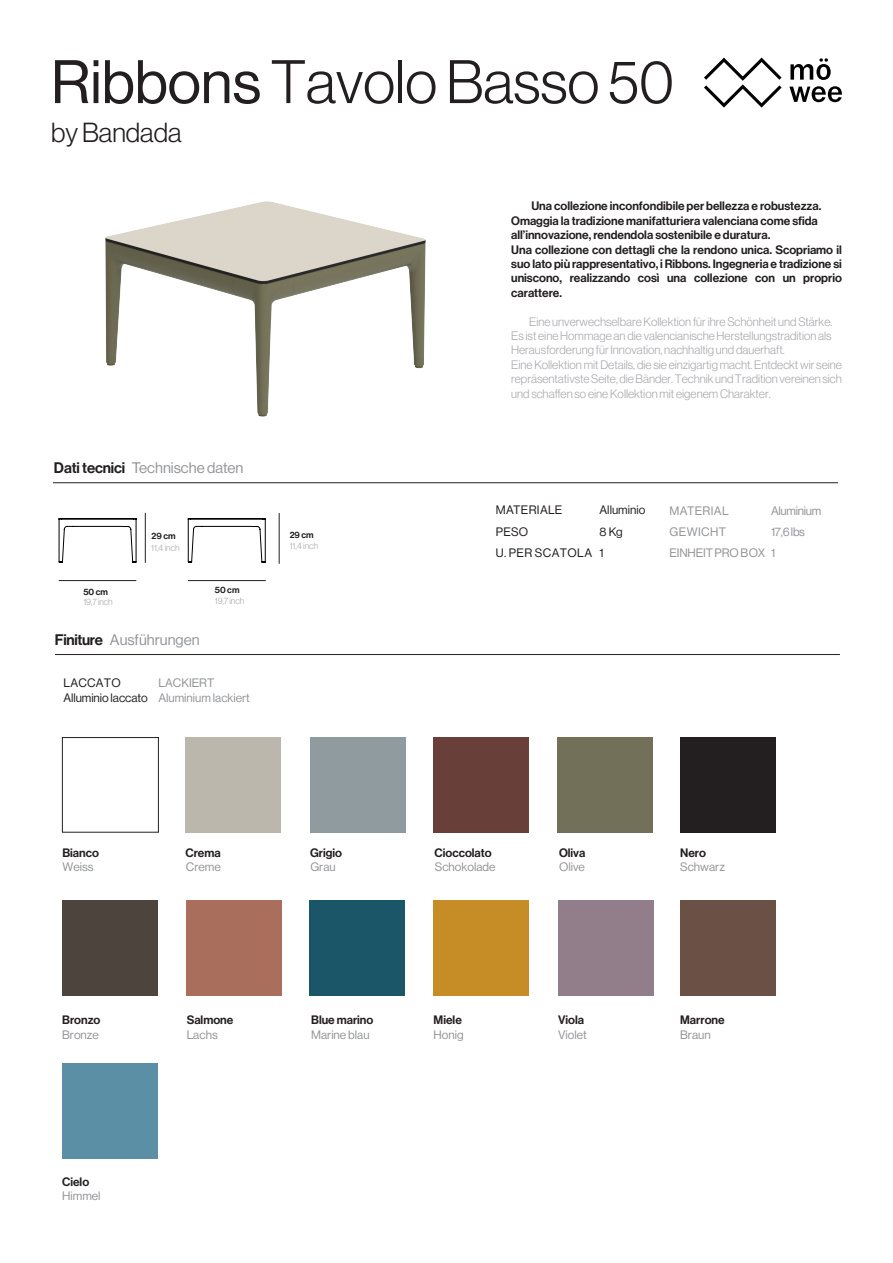
<style>
.page{position:relative;width:893px;height:1263px;background:#fff}
.page>*{position:absolute;margin:0;border:0;box-sizing:border-box;transform-origin:0 0}
.t1{font:300 60px "Neue Haas Display";color:#231f20}
.t2{font:300 27px "Neue Haas Display";color:#231f20}
.t3{font:15px "Neue Haas Display";color:#939598}
.t4{font:300 12px/14.4px "Neue Haas Display";color:#a8a9ad}
.t5{font:12px/14.4px "Neue Haas Display Mediu";color:#231f20}
.t6{font:12px "N Haas Grotesk DS Pro 65 Md";color:#231f20}
.t7{font:12px "N Haas Grotesk DS Pro 55 Rg";color:#939598}
.t8{font:12px/21px "Neue Haas Display";color:#231f20}
.t9{font:12px/21px "Neue Haas Display";letter-spacing:.03em;color:#939598}
.t10{font:12px/21px "Neue Haas Display";letter-spacing:-.015em;color:#939598}
.t11{font:12px/21.1px "Neue Haas Display";letter-spacing:.03em;color:#231f20}
.t12{font:300 9px "Neue Haas Display";letter-spacing:-.005em;color:#a8a9ad}
.t13{font:9px "Neue Haas Display Mediu";color:#231f20}
.s1{font-weight:400}
.s2{font-family:"Neue Haas Display Mediu";color:#231f20}
.s3{color:#939598}
</style>
<div class="page">
<hr style="left:279px;top:513px;width:1px;height:50px;background:#231f20">
<hr style="left:145px;top:513px;width:1px;height:49px;background:#231f20">
<hr style="left:59px;top:580px;width:77px;height:1px;background:#231f20">
<hr style="left:188px;top:580px;width:77px;height:1px;background:#231f20">
<svg style="left:59px;top:518px;width:77px;height:45px"></svg>
<svg style="left:188px;top:518px;width:77px;height:45px"></svg>
<hr style="left:55px;top:654px;width:785px;height:1px;background:#231f20">
<div style="left:62px;top:737px;width:97px;height:95px;border:1px solid #231f20"></div>
<div style="left:186px;top:737px;width:95px;height:96px;background:#bcb7ac"></div>
<div style="left:310px;top:737px;width:96px;height:96px;background:#909b9f"></div>
<div style="left:434px;top:737px;width:95px;height:96px;background:#684039"></div>
<div style="left:557px;top:737px;width:95px;height:96px;background:#727059"></div>
<div style="left:680px;top:737px;width:96px;height:96px;background:#231f20"></div>
<div style="left:62px;top:900px;width:96px;height:95px;background:#4d443e"></div>
<div style="left:186px;top:900px;width:95px;height:95px;background:#aa6e5c"></div>
<div style="left:309px;top:900px;width:96px;height:95px;background:#1a5667"></div>
<div style="left:434px;top:900px;width:95px;height:95px;background:#c68d26"></div>
<div style="left:558px;top:900px;width:96px;height:95px;background:#927e8b"></div>
<div style="left:680px;top:900px;width:96px;height:95px;background:#6b5145"></div>
<div style="left:62px;top:1063px;width:96px;height:96px;background:#5a8fa6"></div>
<hr style="left:53px;top:482px;width:785px;height:1px;background:#231f20">
<svg style="left:790px;top:58px;width:41px;height:22px"></svg>
<svg style="left:789px;top:86px;width:53px;height:16px"></svg>
<svg style="left:704px;top:58px;width:78px;height:50px"></svg>
<img style="left:106px;top:202px;width:319px;height:214px">
<h1 class="t1" style="left:51px;top:48px;width:624px"><span class="s1">Ribbons</span> Tavolo Basso 50</h1>
<h2 class="t2" style="left:51px;top:117px;width:132px">by Bandada</h2>
<p class="t3" style="left:54px;top:459px;width:191px"><span class="s2">Dati tecnici</span> Technische daten</p>
<p class="t13" style="left:83px;top:586px;width:26px">50 cm</p>
<p class="t12" style="left:83px;top:597px;width:31px">19,7 inch</p>
<p class="t13" style="left:152px;top:530px;width:26px">29 cm</p>
<p class="t12" style="left:151px;top:542px;width:30px">11,4 inch</p>
<p class="t13" style="left:215px;top:585px;width:26px">50 cm</p>
<p class="t12" style="left:215px;top:595px;width:31px">19,7 inch</p>
<p class="t3" style="left:55px;top:631px;width:146px"><span class="s2">Finiture</span> Ausführungen</p>
<p class="t8" style="left:63px;top:675px;width:188px;line-height:15px">LACCATO<br>Alluminio laccato <span class="s3">Aluminium lackiert</span></p>
<p class="t10" style="left:158px;top:672px;width:58px">LACKIERT</p>
<p class="t13" style="left:290px;top:529px;width:26px">29 cm</p>
<p class="t12" style="left:290px;top:540px;width:30px">11,4 inch</p>
<p class="t6" style="left:62px;top:846px;width:38px">Bianco</p>
<p class="t7" style="left:62px;top:860px;width:33px">Weiss</p>
<p class="t6" style="left:62px;top:1013px;width:40px">Bronzo</p>
<p class="t7" style="left:62px;top:1028px;width:38px">Bronze</p>
<p class="t6" style="left:62px;top:1175px;width:29px">Cielo</p>
<p class="t7" style="left:62px;top:1189px;width:40px">Himmel</p>
<p class="t6" style="left:186px;top:846px;width:37px">Crema</p>
<p class="t7" style="left:186px;top:860px;width:36px">Creme</p>
<p class="t6" style="left:187px;top:1013px;width:48px">Salmone</p>
<p class="t7" style="left:187px;top:1028px;width:33px">Lachs</p>
<p class="t6" style="left:310px;top:846px;width:34px">Grigio</p>
<p class="t7" style="left:310px;top:860px;width:27px">Grau</p>
<p class="t6" style="left:311px;top:1013px;width:64px">Blue marino</p>
<p class="t7" style="left:311px;top:1028px;width:60px">Marine blau</p>
<p class="t5" style="left:511px;top:199px;width:332px;text-indent:20px">Una collezione inconfondibile per bellezza e robustezza.<br>Omaggia la tradizione manifatturiera valenciana come sfida all’innovazione, rendendola sostenibile e duratura.<br>Una collezione con dettagli che la rendono unica. Scopriamo il suo lato più rappresentativo, i Ribbons. Ingegneria e tradizione si uniscono, realizzando così una collezione con un proprio carattere.</p>
<p class="t4" style="left:511px;top:314px;width:332px;text-indent:18px">Eine unverwechselbare Kollektion für ihre Schönheit und Stärke.<br>Es ist eine Hommage an die valencianische Herstellungstradition als Herausforderung für Innovation, nachhaltig und dauerhaft.<br>Eine Kollektion mit Details, die sie einzigartig macht. Entdeckt wir seine repräsentativste Seite, die Bänder. Technik und Tradition vereinen sich und schaffen so eine Kollektion mit eigenem Charakter.</p>
<p class="t11" style="left:496px;top:500px;width:98px">MATERIALE<br>PESO<br>U. PER SCATOLA</p>
<p class="t9" style="left:669px;top:500px;width:97px">MATERIAL<br>GEWICHT<br>EINHEIT PRO BOX</p>
<p class="t8" style="left:599px;top:500px;width:47px">Alluminio</p>
<p class="t10" style="left:771px;top:500px;width:52px">Aluminium</p>
<p class="t8" style="left:599px;top:521px;width:25px">8 Kg<br>1</p>
<p class="t10" style="left:771px;top:521px;width:36px">17,6 lbs<br>1</p>
<p class="t6" style="left:435px;top:846px;width:59px">Cioccolato</p>
<p class="t7" style="left:435px;top:860px;width:62px">Schokolade</p>
<p class="t6" style="left:434px;top:1013px;width:30px">Miele</p>
<p class="t7" style="left:434px;top:1028px;width:32px">Honig</p>
<p class="t6" style="left:559px;top:846px;width:28px">Oliva</p>
<p class="t7" style="left:559px;top:860px;width:27px">Olive</p>
<p class="t6" style="left:558px;top:1013px;width:27px">Viola</p>
<p class="t7" style="left:558px;top:1028px;width:30px">Violet</p>
<p class="t6" style="left:680px;top:846px;width:27px">Nero</p>
<p class="t7" style="left:680px;top:860px;width:46px">Schwarz</p>
<p class="t6" style="left:680px;top:1013px;width:46px">Marrone</p>
<p class="t7" style="left:680px;top:1028px;width:32px">Braun</p>
</div>
